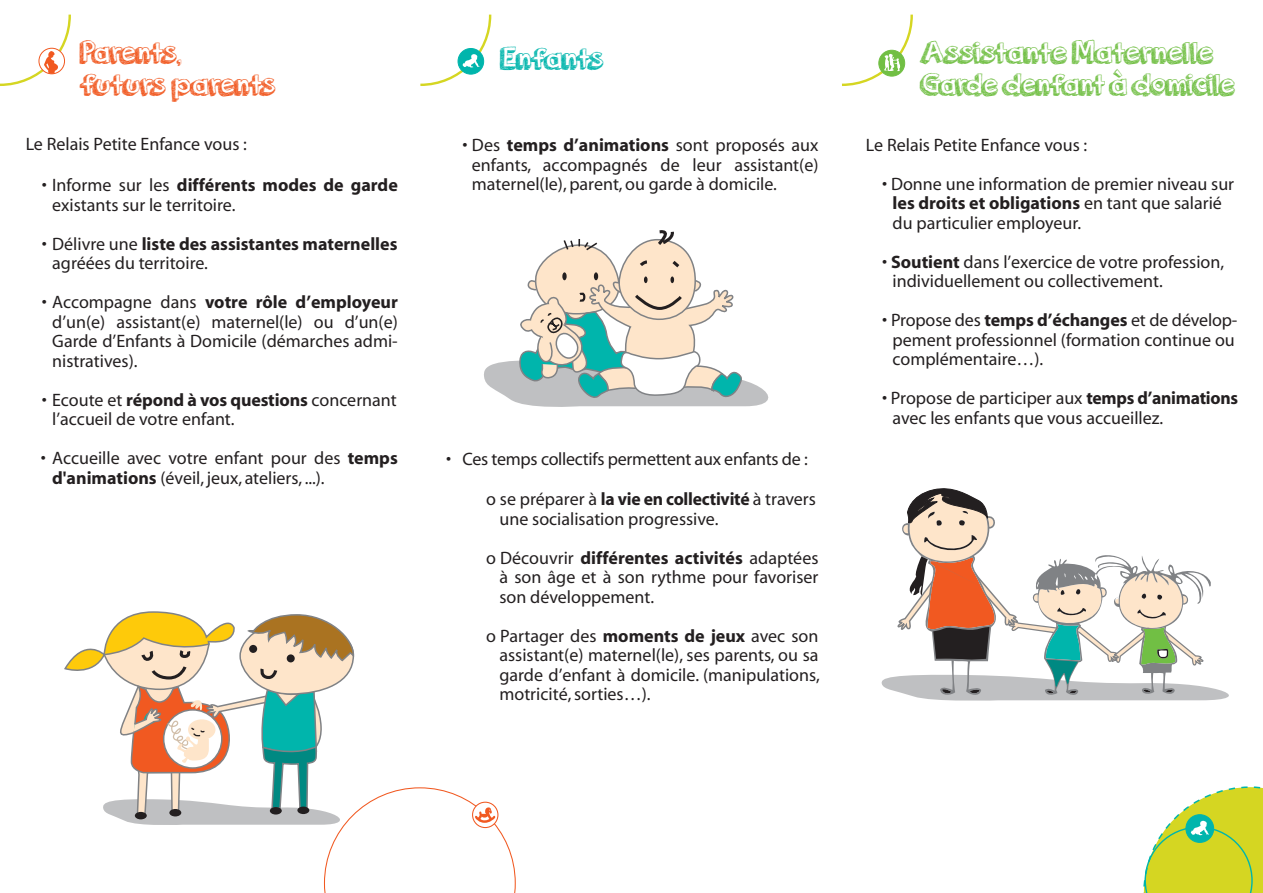
<style>
.page{position:relative;width:1263px;height:893px;background:#fff}
.page>*{position:absolute;margin:0;border:0;box-sizing:border-box;transform-origin:0 0}
.t1{font:33px/31.5px "orangejuice";letter-spacing:-.035em;color:#71bf44}
.t2{font:33px/31.5px "orangejuice";letter-spacing:-.03em;color:#f15921}
.t3{font:33px "orangejuice";letter-spacing:-.025em;color:#00b5ac}
.t4{font:18px/19.5px "Myriad";color:#231f20}
.s1{font-weight:700}
</style>
<div class="page">
<svg style="left:842px;top:14px;width:71px;height:72px"></svg>
<svg style="left:0;top:14px;width:71px;height:72px"></svg>
<svg style="left:420px;top:14px;width:72px;height:72px"></svg>
<svg style="left:484px;top:230px;width:284px;height:177px"></svg>
<svg style="left:882px;top:488px;width:347px;height:213px"></svg>
<svg style="left:1143px;top:786px;width:120px;height:107px"></svg>
<svg style="left:64px;top:611px;width:452px;height:282px"></svg>
<h1 class="t2" style="left:80px;top:37px;width:197px">Parents, futurs parents</h1>
<p class="t4" style="left:26px;top:135px;width:223px">Le Relais Petite Enfance vous :</p>
<p class="t4" style="left:52px;top:176px;width:347px;text-indent:-10px">• Informe sur les <span class="s1">différents modes de garde </span>existants sur le territoire.</p>
<p class="t4" style="left:52px;top:235px;width:347px;text-indent:-10px">• Délivre une <span class="s1">liste des assistantes maternelles </span>agréées du territoire.</p>
<p class="t4" style="left:52px;top:293px;width:347px;text-align:justify;text-indent:-10px">• Accompagne dans <span class="s1">votre rôle d’employeur </span>d’un(e) assistant(e) maternel(le) ou d’un(e)<br>Garde d’Enfants à Domicile (démarches admi&shy;nistratives).</p>
<p class="t4" style="left:52px;top:391px;width:346px;text-indent:-10px">• Ecoute et <span class="s1">répond à vos questions</span> concernant l’accueil de votre enfant.</p>
<p class="t4" style="left:52px;top:449px;width:347px;text-indent:-11px">• Accueille avec votre enfant pour des <span class="s1">temps d'animations</span> (éveil, jeux, ateliers, ...).</p>
<h1 class="t3" style="left:500px;top:38px;width:105px">Enfants</h1>
<p class="t4" style="left:472px;top:136px;width:348px;text-align:justify;text-indent:-9px">• Des <span class="s1">temps d’animations</span> sont proposés aux enfants, accompagnés de leur assistant(e) maternel(le), parent, ou garde à domicile.</p>
<p class="t4" style="left:446px;top:450px;width:363px">• Ces temps collectifs permettent aux enfants de :</p>
<p class="t4" style="left:499px;top:490px;width:318px;text-indent:-13px">o se préparer à <span class="s1">la vie en collectivité</span> à travers une socialisation progressive.</p>
<p class="t4" style="left:499px;top:549px;width:321px;text-align:justify;text-indent:-13px">o Découvrir <span class="s1">différentes activités</span> adaptées à son âge et à son rythme pour favoriser son développement.</p>
<p class="t4" style="left:499px;top:627px;width:322px;text-align:justify;text-indent:-13px">o Partager des <span class="s1">moments de jeux</span> avec son assistant(e) maternel(le), ses parents, ou sa garde d’enfant à domicile. (manipulations, motricité, sorties…).</p>
<h1 class="t1" style="left:920px;top:37px;width:316px">Assistante Maternelle<br>Garde denfant à domicile</h1>
<p class="t4" style="left:866px;top:136px;width:223px">Le Relais Petite Enfance vous :</p>
<p class="t4" style="left:892px;top:175px;width:343px;text-indent:-10px">• Donne une information de premier niveau sur <span class="s1">les droits et obligations</span> en tant que salarié du particulier employeur.</p>
<p class="t4" style="left:892px;top:253px;width:333px;text-indent:-10px">• <span class="s1">Soutient</span> dans l’exercice de votre profession, individuellement ou collectivement.</p>
<p class="t4" style="left:892px;top:311px;width:346px;text-indent:-10px">• Propose des <span class="s1">temps d’échanges</span> et de dévelop&shy;pement professionnel (formation continue ou complémentaire…).</p>
<p class="t4" style="left:892px;top:389px;width:347px;text-indent:-10px">• Propose de participer aux <span class="s1">temps d’animations </span>avec les enfants que vous accueillez.</p>
</div>
